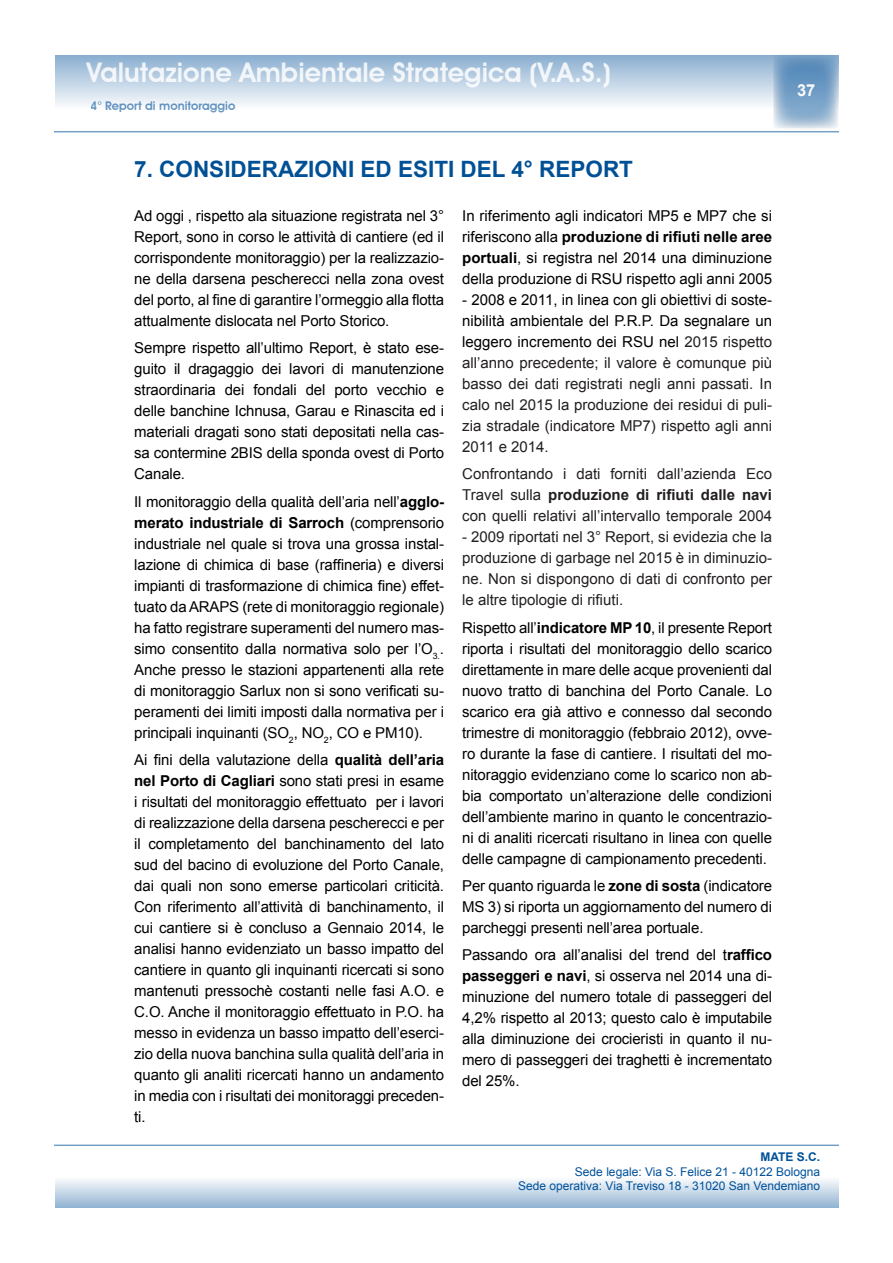
<style>
.page{position:relative;width:893px;height:1263px;background:#fff}
.page>*{position:absolute;margin:0;border:0;box-sizing:border-box;transform-origin:0 0}
.t1{font:600 27px "Avant Garde IT Cby BT";color:#fff}
.t2{font:700 22.5px "Arial";color:#005096}
.t3{font:700 16.5px "Arial";color:#fff}
.t4{font:15px/21px "Arial";letter-spacing:-.01em;color:#000;text-align:justify}
.t5{font:15px/21px "Arial";color:#231f20;text-align:justify}
.t6{font:12px/14.4px "Arial";color:#005199;text-align:right}
.t7{font:600 12px "Avant Garde IT Cby BT";color:#04529a}
.t8{font:700 12px "Arial";color:#005199}
.s1{font-weight:700}
.s2{color:#000}
</style>
<div class="page">
<div style="left:761px;top:49px;width:78px;height:82px;background:#231f20;opacity:.27"></div>
<svg style="left:57px;top:57px;width:779px;height:49px;background:#bacfe3"></svg>
<div style="left:54px;top:54px;width:785px;height:55px;border:2px solid #7788bc"></div>
<hr style="left:54px;top:131px;width:785px;height:1px;background:#04529a">
<svg style="left:57px;top:1180px;width:779px;height:26px;background:#c4d6e7"></svg>
<div style="left:54px;top:1176px;width:785px;height:33px;border:2px solid #7788bc"></div>
<hr style="left:54px;top:1144px;width:785px;height:2px;background:#005199">
<h1 class="t1" style="left:87px;top:57px;width:526px">Valutazione Ambientale Strategica (V.A.S.)</h1>
<p class="t7" style="left:91px;top:98px;width:146px">4° Report di monitoraggio</p>
<h2 class="t2" style="left:134px;top:153px;width:500px">7. CONSIDERAZIONI ED ESITI DEL 4° REPORT</h2>
<p class="t4" style="left:134px;top:205px;width:311px">Ad oggi , rispetto ala situazione registrata nel 3° Report, sono in corso le attività di cantiere (ed il corrispondente monitoraggio) per la realizzazio&shy;ne della darsena pescherecci nella zona ovest del porto, al fine di garantire l’ormeggio alla flotta attualmente dislocata nel Porto Storico.</p>
<p class="t4" style="left:134px;top:337px;width:311px">Sempre rispetto all’ultimo Report, è stato ese&shy;guito il dragaggio dei lavori di manutenzione straordinaria dei fondali del porto vecchio e delle banchine Ichnusa, Garau e Rinascita ed i materiali dragati sono stati depositati nella cas&shy;sa contermine 2BIS della sponda ovest di Porto Canale.</p>
<p class="t4" style="left:134px;top:491px;width:311px">Il monitoraggio della qualità dell’aria nell’<span class="s1">agglo&shy;merato industriale di Sarroch</span> (comprensorio industriale nel quale si trova una grossa instal&shy;lazione di chimica di base (raffineria) e diversi impianti di trasformazione di chimica fine) effet&shy;tuato da ARAPS (rete di monitoraggio regionale) ha fatto registrare superamenti del numero mas&shy;simo consentito dalla normativa solo per l’O<sub>3.</sub>.<br>Anche presso le stazioni appartenenti alla rete di monitoraggio Sarlux non si sono verificati su&shy;peramenti dei limiti imposti dalla normativa per i principali inquinanti (SO<sub>2</sub>, NO<sub>2</sub>, CO e PM10).</p>
<p class="t4" style="left:134px;top:749px;width:311px">Ai fini della valutazione della <span class="s1">qualità dell’aria nel Porto di Cagliari</span> sono stati presi in esame i risultati del monitoraggio effettuato per i lavori di realizzazione della darsena pescherecci e per il completamento del banchinamento del lato sud del bacino di evoluzione del Porto Canale, dai quali non sono emerse particolari criticità.<br>Con riferimento all’attività di banchinamento, il cui cantiere si è concluso a Gennaio 2014, le analisi hanno evidenziato un basso impatto del cantiere in quanto gli inquinanti ricercati si sono mantenuti pressochè costanti nelle fasi A.O. e C.O. Anche il monitoraggio effettuato in P.O. ha messo in evidenza un basso impatto dell’eserci&shy;zio della nuova banchina sulla qualità dell’aria in quanto gli analiti ricercati hanno un andamento in media con i risultati dei monitoraggi preceden&shy;ti.</p>
<p class="t4" style="left:462px;top:205px;width:311px">In riferimento agli indicatori MP5 e MP7 che si riferiscono alla <span class="s1">produzione di rifiuti nelle aree portuali</span>, si registra nel 2014 una diminuzione della produzione di RSU rispetto agli anni 2005</p>
<p class="t5" style="left:462px;top:289px;width:311px"><span class="s2">- 2008 e 2011, in linea con gli obiettivi di soste&shy;nibilità ambientale del P.R.P. Da segnalare un leggero incremento dei RSU nel</span> 2015 rispetto all’anno precedente; il valore è comunque più basso dei dati registrati negli anni passati. In calo nel 2015 la produzione dei residui di puli&shy;zia stradale (indicatore MP7) rispetto agli anni 2011 e 2014.</p>
<p class="t5" style="left:462px;top:463px;width:311px">Confrontando i dati forniti dall’azienda Eco Travel sulla <span class="s1">produzione di rifiuti dalle navi </span>con quelli relativi all’intervallo temporale 2004</p>
<p class="t5" style="left:462px;top:526px;width:311px">- 2009 riportati nel 3° Report, si evidezia che la produzione di garbage nel 2015 è in diminuzio&shy;ne. Non si dispongono di dati di confronto per le altre tipologie di rifiuti.</p>
<p class="t4" style="left:462px;top:617px;width:311px">Rispetto all’<span class="s1">indicatore MP 10</span>, il presente Report riporta i risultati del monitoraggio dello scarico direttamente in mare delle acque provenienti dal nuovo tratto di banchina del Porto Canale. Lo scarico era già attivo e connesso dal secondo trimestre di monitoraggio (febbraio 2012), ovve&shy;ro durante la fase di cantiere. I risultati del mo&shy;nitoraggio evidenziano come lo scarico non ab&shy;bia comportato un’alterazione delle condizioni dell’ambiente marino in quanto le concentrazio&shy;ni di analiti ricercati risultano in linea con quelle delle campagne di campionamento precedenti.</p>
<p class="t4" style="left:462px;top:875px;width:311px">Per quanto riguarda le <span class="s1">zone di sosta</span> (indicatore MS 3) si riporta un aggiornamento del numero di parcheggi presenti nell’area portuale.</p>
<p class="t4" style="left:462px;top:944px;width:311px">Passando ora all’analisi del trend del t<span class="s1">raffico passeggeri e navi</span>, si osserva nel 2014 una di&shy;minuzione del numero totale di passeggeri del 4,2% rispetto al 2013; questo calo è imputabile alla diminuzione dei crocieristi in quanto il nu&shy;mero di passeggeri dei traghetti è incrementato del 25%.</p>
<p class="t3" style="left:797px;top:79px;width:20px">37</p>
<p class="t8" style="left:760px;top:1149px;width:61px">MATE S.C.</p>
<p class="t6" style="left:518px;top:1164px;width:303px">Sede legale: Via S. Felice 21 - 40122 Bologna<br>Sede operativa: Via Treviso 18 - 31020 San Vendemiano</p>
</div>
